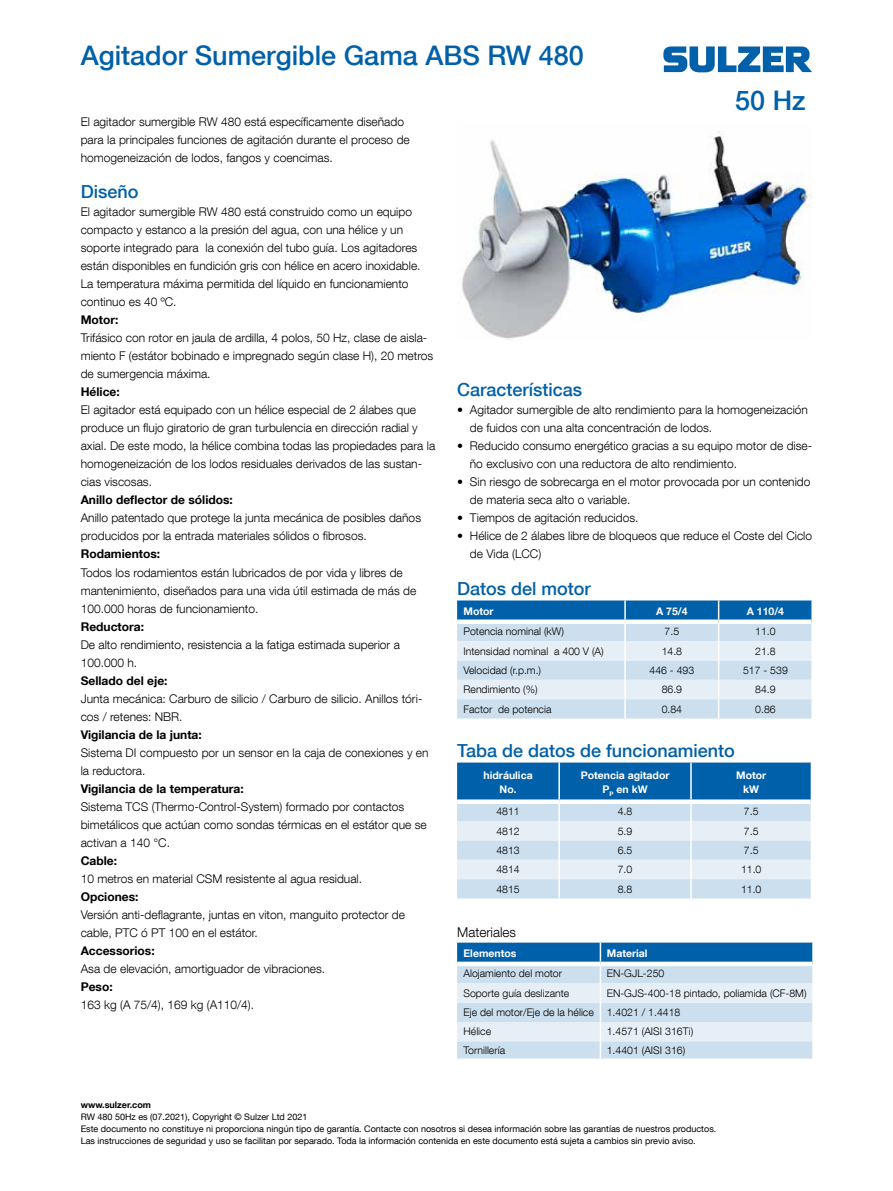
<style>
.page{position:relative;width:893px;height:1191px;background:#fff}
.page>*{position:absolute;margin:0;border:0;box-sizing:border-box;transform-origin:0 0}
.t1{font:500 27px "Helvetica Neue LT Com";color:#0060a9}
.t2{font:500 18px "Helvetica Neue LT Com";color:#0060a9}
.t3{font:300 13.5px "Helvetica Neue LT Com";color:#000}
.t4{font:300 12px/18px "Helvetica Neue LT Com";color:#000}
.t5{font:700 12px "Helvetica Neue LT Com";color:#000}
.t6{font:300 10.5px/19.4px "Helvetica Neue LT Com";color:#000}
.t7{font:700 10.5px/13.5px "Helvetica Neue LT Com";color:#fff;text-align:center}
.t8{font:9px/12px "Helvetica Neue LT Com";color:#000}
.t9{font:700 9px "Helvetica Neue LT Com";color:#000}
</style>
<div class="page">
<svg style="left:663px;top:46px;width:149px;height:26px"></svg>
<img style="left:462px;top:131px;width:350px;height:209px">
<svg style="left:457px;top:600px;width:356px;height:118px;background:#b6d1e6"></svg>
<svg style="left:457px;top:762px;width:355px;height:136px;background:#9fc3de"></svg>
<svg style="left:457px;top:942px;width:356px;height:116px;background:#b6d1e6"></svg>
<h1 class="t1" style="left:81px;top:39px;width:505px">Agitador Sumergible Gama ABS RW 480</h1>
<h1 class="t1" style="left:735px;top:84px;width:72px">50 Hz</h1>
<p class="t4" style="left:81px;top:113px;width:331px">El agitador sumergible RW 480 está específicamente diseñado para la principales funciones de agitación durante el proceso de homogeneización de lodos, fangos y coencimas.</p>
<h2 class="t2" style="left:81px;top:181px;width:59px">Diseño</h2>
<p class="t4" style="left:81px;top:203px;width:341px">El agitador sumergible RW 480 está construido como un equipo compacto y estanco a la presión del agua, con una hélice y un soporte integrado para la conexión del tubo guía. Los agitadores están disponibles en fundición gris con hélice en acero inoxidable.<br>La temperatura máxima permitida del líquido en funcionamiento continuo es 40 ºC.</p>
<p class="t5" style="left:81px;top:312px;width:39px">Motor:</p>
<p class="t4" style="left:81px;top:329px;width:354px">Trifásico con rotor en jaula de ardilla, 4 polos, 50 Hz, clase de aisla&shy;miento F (estátor bobinado e impregnado según clase H), 20 metros de sumergencia máxima.</p>
<p class="t5" style="left:81px;top:384px;width:41px">Hélice:</p>
<p class="t4" style="left:81px;top:401px;width:356px">El agitador está equipado con un hélice especial de 2 álabes que produce un flujo giratorio de gran turbulencia en dirección radial y axial. De este modo, la hélice combina todas las propiedades para la homogeneización de los lodos residuales derivados de las sustan&shy;cias viscosas.</p>
<p class="t5" style="left:81px;top:492px;width:154px">Anillo deflector de sólidos:</p>
<p class="t4" style="left:81px;top:509px;width:342px">Anillo patentado que protege la junta mecánica de posibles daños producidos por la entrada materiales sólidos o fibrosos.</p>
<p class="t5" style="left:81px;top:546px;width:81px">Rodamientos:</p>
<p class="t4" style="left:81px;top:563px;width:337px">Todos los rodamientos están lubricados de por vida y libres de mantenimiento, diseñados para una vida útil estimada de más de<br>100.000 horas de funcionamiento.</p>
<p class="t5" style="left:81px;top:618px;width:65px">Reductora:</p>
<p class="t4" style="left:81px;top:635px;width:321px">De alto rendimiento, resistencia a la fatiga estimada superior a<br>100.000 h.</p>
<p class="t5" style="left:81px;top:672px;width:88px">Sellado del eje:</p>
<p class="t4" style="left:81px;top:689px;width:343px">Junta mecánica: Carburo de silicio / Carburo de silicio. Anillos tóri&shy;cos / retenes: NBR.</p>
<p class="t5" style="left:81px;top:726px;width:123px">Vigilancia de la junta:</p>
<p class="t4" style="left:81px;top:743px;width:349px">Sistema DI compuesto por un sensor en la caja de conexiones y en la reductora.</p>
<p class="t5" style="left:81px;top:780px;width:165px">Vigilancia de la temperatura:</p>
<p class="t4" style="left:81px;top:797px;width:348px">Sistema TCS (Thermo-Control-System) formado por contactos bimetálicos que actúan como sondas térmicas en el estátor que se activan a 140 °C.</p>
<p class="t5" style="left:81px;top:852px;width:38px">Cable:</p>
<p class="t4" style="left:81px;top:869px;width:283px">10 metros en material CSM resistente al agua residual.</p>
<p class="t5" style="left:81px;top:888px;width:59px">Opciones:</p>
<p class="t4" style="left:81px;top:905px;width:326px">Versión anti-deflagrante, juntas en viton, manguito protector de cable, PTC ó PT 100 en el estátor.</p>
<p class="t5" style="left:81px;top:942px;width:75px">Accessorios:</p>
<p class="t4" style="left:81px;top:959px;width:246px">Asa de elevación, amortiguador de vibraciones.</p>
<p class="t5" style="left:81px;top:978px;width:34px">Peso:</p>
<p class="t4" style="left:81px;top:995px;width:175px">163 kg (A 75/4), 169 kg (A110/4).</p>
<h2 class="t2" style="left:457px;top:379px;width:127px">Características</h2>
<p class="t4" style="left:470px;top:401px;width:340px;text-indent:-13px">• Agitador sumergible de alto rendimiento para la homogeneización de fuidos con una alta concentración de lodos.</p>
<p class="t4" style="left:470px;top:437px;width:344px;text-indent:-13px">• Reducido consumo energético gracias a su equipo motor de dise&shy;ño exclusivo con una reductora de alto rendimiento.</p>
<p class="t4" style="left:470px;top:473px;width:342px;text-indent:-13px">• Sin riesgo de sobrecarga en el motor provocada por un contenido de materia seca alto o variable.</p>
<p class="t4" style="left:457px;top:509px;width:183px">• Tiempos de agitación reducidos.</p>
<p class="t4" style="left:470px;top:527px;width:344px;text-indent:-13px">• Hélice de 2 álabes libre de bloqueos que reduce el Coste del Ciclo de Vida (LCC)</p>
<h2 class="t2" style="left:457px;top:577px;width:135px">Datos del motor</h2>
<p class="t7" style="left:463px;top:604px;width:32px">Motor</p>
<p class="t7" style="left:656px;top:604px;width:33px">A 75/4</p>
<p class="t7" style="left:747px;top:604px;width:39px">A 110/4</p>
<p class="t6" style="left:463px;top:621px;width:102px">Potencia nominal (kW)</p>
<p class="t6" style="left:665px;top:621px;width:16px">7.5</p>
<p class="t6" style="left:755px;top:621px;width:22px">11.0</p>
<p class="t6" style="left:463px;top:641px;width:142px">Intensidad nominal a 400 V (A)</p>
<p class="t6" style="left:662px;top:641px;width:22px">14.8</p>
<p class="t6" style="left:755px;top:641px;width:22px">21.8</p>
<p class="t6" style="left:463px;top:660px;width:79px">Velocidad (r.p.m.)</p>
<p class="t6" style="left:649px;top:660px;width:46px">446 - 493</p>
<p class="t6" style="left:743px;top:660px;width:46px">517 - 539</p>
<p class="t6" style="left:464px;top:679px;width:76px">Rendimiento (%)</p>
<p class="t6" style="left:662px;top:679px;width:22px">86.9</p>
<p class="t6" style="left:755px;top:679px;width:22px">84.9</p>
<p class="t6" style="left:464px;top:699px;width:89px">Factor de potencia</p>
<p class="t6" style="left:662px;top:699px;width:22px">0.84</p>
<p class="t6" style="left:755px;top:699px;width:22px">0.86</p>
<h2 class="t2" style="left:457px;top:739px;width:279px">Taba de datos de funcionamiento</h2>
<p class="t7" style="left:484px;top:768px;width:51px">hidráulica<br>No.</p>
<p class="t7" style="left:581px;top:768px;width:90px">Potencia agitador<br>P<sub>P</sub> en kW</p>
<p class="t7" style="left:736px;top:768px;width:32px">Motor kW</p>
<p class="t6" style="left:496px;top:801px;width:25px">4811</p>
<p class="t6" style="left:618px;top:801px;width:16px">4.8</p>
<p class="t6" style="left:744px;top:801px;width:16px">7.5</p>
<p class="t6" style="left:496px;top:821px;width:25px">4812</p>
<p class="t6" style="left:618px;top:821px;width:16px">5.9</p>
<p class="t6" style="left:744px;top:821px;width:16px">7.5</p>
<p class="t6" style="left:496px;top:840px;width:25px">4813</p>
<p class="t6" style="left:618px;top:840px;width:16px">6.5</p>
<p class="t6" style="left:744px;top:840px;width:16px">7.5</p>
<p class="t6" style="left:496px;top:859px;width:25px">4814</p>
<p class="t6" style="left:618px;top:859px;width:16px">7.0</p>
<p class="t6" style="left:741px;top:859px;width:22px">11.0</p>
<p class="t6" style="left:496px;top:879px;width:25px">4815</p>
<p class="t6" style="left:618px;top:879px;width:16px">8.8</p>
<p class="t6" style="left:741px;top:879px;width:22px">11.0</p>
<p class="t3" style="left:457px;top:923px;width:61px">Materiales</p>
<p class="t7" style="left:463px;top:946px;width:55px">Elementos</p>
<p class="t7" style="left:607px;top:946px;width:42px">Material</p>
<p class="t6" style="left:463px;top:963px;width:100px">Alojamiento del motor</p>
<p class="t6" style="left:607px;top:963px;width:59px">EN-GJL-250</p>
<p class="t6" style="left:463px;top:983px;width:107px">Soporte guía deslizante</p>
<p class="t6" style="left:463px;top:983px;width:345px;text-indent:143px">EN-GJS-400-18 pintado, poliamida (CF-8M)<br>Eje del motor/Eje de la hélice 1.4021 / 1.4418<br>Hélice</p>
<p class="t6" style="left:607px;top:1021px;width:88px">1.4571 (AISI 316Ti)</p>
<p class="t6" style="left:463px;top:1040px;width:43px">Tornillería</p>
<p class="t6" style="left:607px;top:1040px;width:80px">1.4401 (AISI 316)</p>
<p class="t9" style="left:81px;top:1099px;width:72px">www.sulzer.com</p>
<p class="t8" style="left:81px;top:1110px;width:637px">RW 480 50Hz es (07.2021), Copyright © Sulzer Ltd 2021<br>Este documento no constituye ni proporciona ningún tipo de garantía. Contacte con nosotros si desea información sobre las garantías de nuestros productos.<br>Las instrucciones de seguridad y uso se facilitan por separado. Toda la información contenida en este documento está sujeta a cambios sin previo aviso.</p>
</div>
